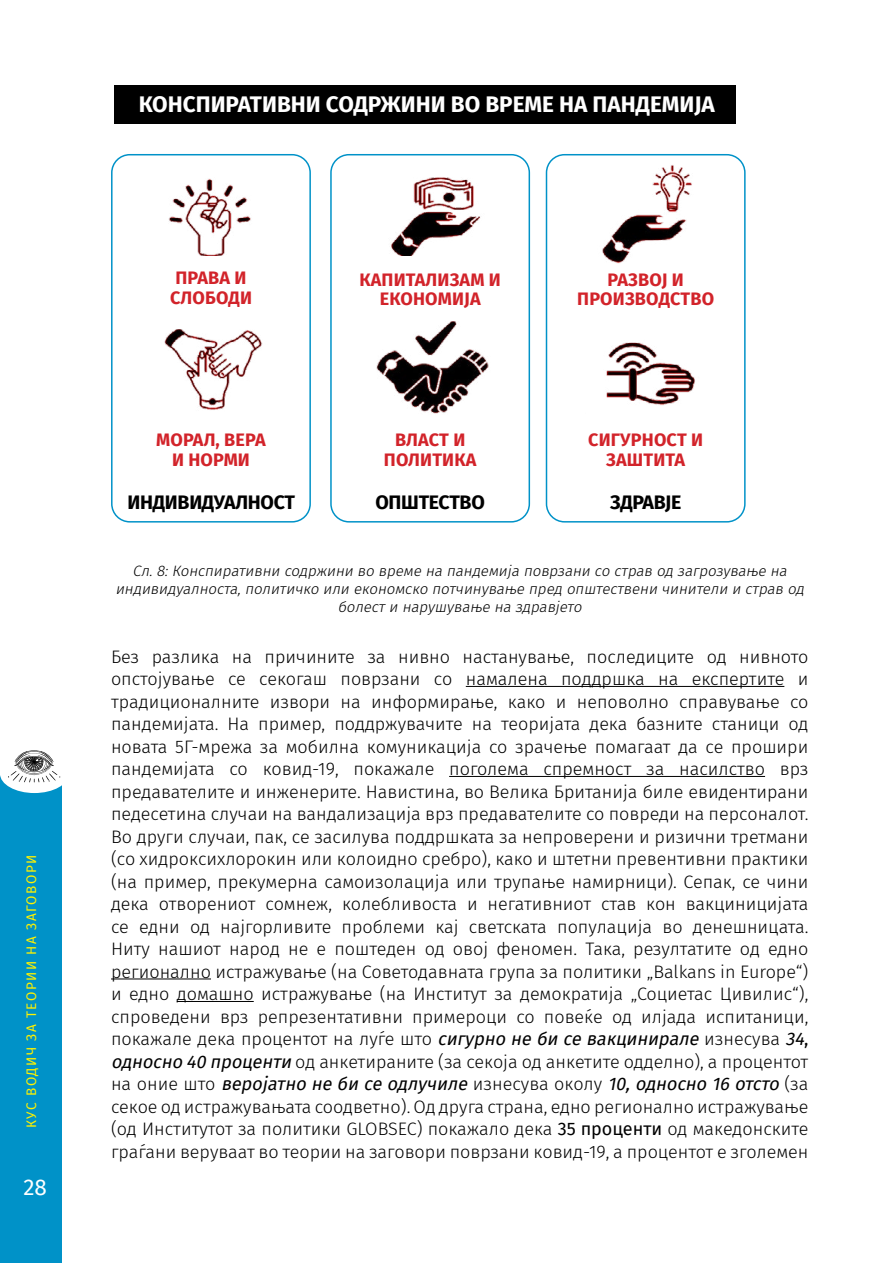
<style>
.page{position:relative;width:893px;height:1263px;background:#fff}
.page>*{position:absolute;margin:0;border:0;box-sizing:border-box;transform-origin:0 0}
.t1{font:700 22.5px "Fira Sans";color:#fff}
.t2{font:22.5px "Fira Sans";color:#fff}
.t3{font:700 19.5px "Fira Sans";letter-spacing:-.015em;color:#000}
.t4{font:300 18px/22.5px "Fira Sans";color:#000;text-align:justify}
.t5{font:700 18px/19.5px "Fira Sans";letter-spacing:.01em;color:#d2232a;text-align:center}
.t6{font:italic 300 15px/18px "Fira Sans";color:#000;text-align:center}
.t7{font:13.5px "Fira Sans";letter-spacing:.11em;color:#fff200}
.s1{font-weight:400;font-style:italic}
.s2{font-weight:400}
</style>
<div class="page">
<div style="left:0;top:775px;width:62px;height:488px;background:#0092c8"></div>
<div style="left:0;top:754px;width:69px;height:39px;background:#fff;border-radius:50%"></div>
<svg style="left:8px;top:750px;width:52px;height:32px"></svg>
<hr style="left:466px;top:686px;width:318px;height:1px;background:#000">
<hr style="left:449px;top:776px;width:316px;height:1px;background:#000">
<hr style="left:111px;top:978px;width:100px;height:1px;background:#000">
<hr style="left:177px;top:1001px;width:77px;height:1px;background:#000">
<div style="left:115px;top:85px;width:621px;height:39px;background:#000"></div>
<img style="left:169px;top:178px;width:82px;height:77px">
<img style="left:391px;top:177px;width:90px;height:78px">
<img style="left:602px;top:165px;width:90px;height:99px">
<img style="left:606px;top:342px;width:89px;height:63px">
<img style="left:376px;top:321px;width:113px;height:93px">
<img style="left:164px;top:329px;width:99px;height:81px">
<div style="left:111px;top:154px;width:200px;height:369px;border:2px solid #0092c8;border-radius:18px"></div>
<div style="left:330px;top:154px;width:200px;height:369px;border:2px solid #0092c8;border-radius:18px"></div>
<div style="left:546px;top:154px;width:200px;height:369px;border:2px solid #0092c8;border-radius:18px"></div>
<p class="t7" style="left:21px;top:1128px;width:275px;rotate:-90deg">КУС ВОДИЧ ЗА ТЕОРИИ НА ЗАГОВОРИ</p>
<p class="t2" style="left:23px;top:1170px;width:25px">28</p>
<p class="t1" style="left:139px;top:86px;width:578px">КОНСПИРАТИВНИ СОДРЖИНИ ВО ВРЕМЕ НА ПАНДЕМИЈА</p>
<p class="t5" style="left:170px;top:267px;width:83px">ПРАВА И<br>СЛОБОДИ</p>
<p class="t5" style="left:359px;top:269px;width:143px">КАПИТАЛИЗАМ И<br>ЕКОНОМИЈА</p>
<p class="t5" style="left:577px;top:269px;width:138px">РАЗВОЈ И<br>ПРОИЗВОДСТВО</p>
<p class="t5" style="left:156px;top:429px;width:111px">МОРАЛ, ВЕРА<br>И НОРМИ</p>
<p class="t5" style="left:384px;top:429px;width:94px">ВЛАСТ И<br>ПОЛИТИКА</p>
<p class="t5" style="left:588px;top:429px;width:116px">СИГУРНОСТ И<br>ЗАШТИТА</p>
<p class="t3" style="left:128px;top:486px;width:169px">ИНДИВИДУАЛНОСТ</p>
<p class="t3" style="left:375px;top:486px;width:111px">ОПШТЕСТВО</p>
<p class="t3" style="left:610px;top:486px;width:73px">ЗДРАВЈЕ</p>
<p class="t6" style="left:115px;top:561px;width:694px">Сл.8:Конспиративни содржини во време на пандемија поврзани со страв од загрозување на индивидуалноста,политичко или економско потчинување пред општествени чинители и страв од болести нарушување на здравјето</p>
<p class="t4" style="left:111px;top:645px;width:699px">Без разлика на причините за нивно настанување, последиците од нивното опстојување се секогаш поврзани со намалена поддршка на експертите и традиционалните извори на информирање, како и неповолно справување со пандемијата. На пример, поддржувачите на теоријата дека базните станици од новата 5Г-мрежа за мобилна комуникација со зрачење помагаат да се прошири пандемијата со ковид-19, покажале поголема спремност за насилство врз предавателите и инженерите. Навистина, во Велика Британија биле евидентирани педесетина случаи на вандализација врз предавателите со повреди на персоналот.<br>Во други случаи, пак, се засилува поддршката за непроверени и ризични третмани (со хидроксихлорокин или колоидно сребро), како и штетни превентивни практики (на пример, прекумерна самоизолација или трупање намирници). Сепак, се чини дека отворениот сомнеж, колебливоста и негативниот став кон вакциницијата се едни од најгорливите проблеми кај светската популација во денешницата.<br>Ниту нашиот народ не е поштеден од овој феномен. Така, резултатите од едно регионално истражување (на Советодавната група за политики „Balkans in Europe“) и едно домашно истражување (на Институт за демократија „Социетас Цивилис“), спроведени врз репрезентативни примероци со повеќе од илјада испитаници, покажале дека процентот на луѓе што <span class="s1">сигурно не би се вакцинирале</span> изнесува <span class="s1">34</span><span class="s2">, </span><span class="s1">односно 40 проценти</span> од анкетираните (за секоја од анкетите одделно), а процентот н а о н и е ш то <span class="s1">веројатно не би се одлучиле</span> и з н е су в а о к о л у <span class="s1">10,односно 16 отсто</span> ( з а секое од истражувањата соодветно). Од друга страна, едно регионално истражување (од Институтот за политики GLOBSEC) покажало дека <span class="s2">35 проценти</span> од македонските граѓани веруваат во теории на заговори поврзани ковид-19, а процентот е зголемен</p>
</div>
